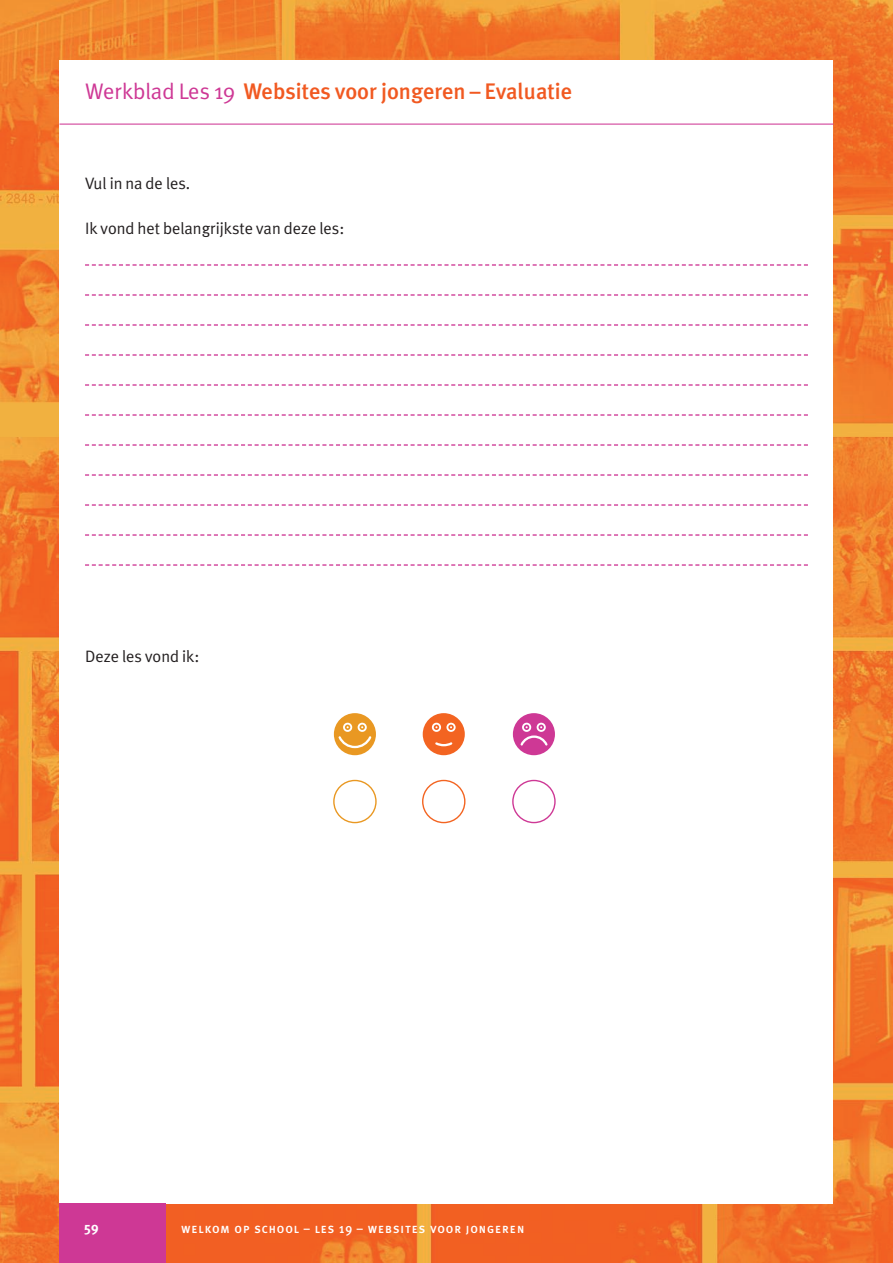
<style>
.page{position:relative;width:893px;height:1263px;background:#fff}
.page>*{position:absolute;margin:0;border:0;box-sizing:border-box;transform-origin:0 0}
.t1{font:500 22.5px "Meta Plus";color:#f15921}
.t2{font:16.5px "Meta Plus Normal";color:#231f20}
.t3{font:700 13.8px "Meta Plus";color:#fff}
.t4{font:13.5px "Meta Plus Medium Caps";letter-spacing:.075em;color:#fff;scale:.93 1}
.s1{font-family:"Meta Plus Normal";font-weight:400;color:#ce3895}
.s2{font-family:"Meta Plus";font-weight:500}
</style>
<div class="page">
<img style="left:0;top:0;width:893px;height:1263px">
<div style="left:60px;top:60px;width:773px;height:1143px;background:#fff"></div>
<svg style="left:85px;top:264px;width:723px;height:2px"></svg>
<svg style="left:85px;top:294px;width:723px;height:2px"></svg>
<svg style="left:85px;top:324px;width:723px;height:2px"></svg>
<svg style="left:85px;top:354px;width:723px;height:2px"></svg>
<svg style="left:85px;top:384px;width:723px;height:2px"></svg>
<svg style="left:85px;top:414px;width:723px;height:2px"></svg>
<svg style="left:85px;top:444px;width:723px;height:2px"></svg>
<svg style="left:85px;top:474px;width:723px;height:2px"></svg>
<svg style="left:85px;top:504px;width:723px;height:2px"></svg>
<svg style="left:85px;top:534px;width:723px;height:2px"></svg>
<svg style="left:85px;top:564px;width:723px;height:2px"></svg>
<hr style="left:60px;top:124px;width:773px;height:1px;background:#ce3895">
<div style="left:60px;top:1203px;width:106px;height:60px;background:#ce3895"></div>
<div style="left:334px;top:713px;width:42px;height:42px;background:#e99822;border-radius:50%"></div>
<svg style="left:337px;top:736px;width:36px;height:13px"></svg>
<div style="left:343px;top:723px;width:9px;height:9px;border:2px solid #fff;border-radius:50%"></div>
<div style="left:358px;top:723px;width:9px;height:9px;border:2px solid #fff;border-radius:50%"></div>
<div style="left:513px;top:713px;width:42px;height:42px;background:#ce3895;border-radius:50%"></div>
<div style="left:522px;top:723px;width:9px;height:9px;border:2px solid #fff;border-radius:50%"></div>
<div style="left:537px;top:723px;width:9px;height:9px;border:2px solid #fff;border-radius:50%"></div>
<svg style="left:520px;top:735px;width:28px;height:11px"></svg>
<div style="left:423px;top:713px;width:42px;height:42px;background:#f36421;border-radius:50%"></div>
<div style="left:333px;top:780px;width:44px;height:43px;border:1px solid #e99822;border-radius:50%"></div>
<div style="left:512px;top:780px;width:44px;height:43px;border:1px solid #ce3895;border-radius:50%"></div>
<div style="left:422px;top:780px;width:43px;height:43px;border:1px solid #f36421;border-radius:50%"></div>
<div style="left:432px;top:723px;width:9px;height:9px;border:2px solid #fff;border-radius:50%"></div>
<div style="left:446px;top:723px;width:10px;height:9px;border:2px solid #fff;border-radius:50%"></div>
<svg style="left:435px;top:742px;width:18px;height:5px"></svg>
<h1 class="t1" style="left:85px;top:78px;width:489px"><span class="s1">Werkblad Les 19</span> Websites voor jongeren – Evaluatie</h1>
<p class="t2" style="left:85px;top:174px;width:107px">Vul in na de les.</p>
<p class="t2" style="left:85px;top:219px;width:261px">Ik vond het belangrijkste van deze les:</p>
<p class="t2" style="left:85px;top:646px;width:116px">Deze les vond ik:</p>
<p class="t3" style="left:84px;top:1219px;width:16px">59</p>
<p class="t4" style="left:181px;top:1220px;width:371px">welkom op school – les <span class="s2">19</span> – websites voor jongeren</p>
</div>
